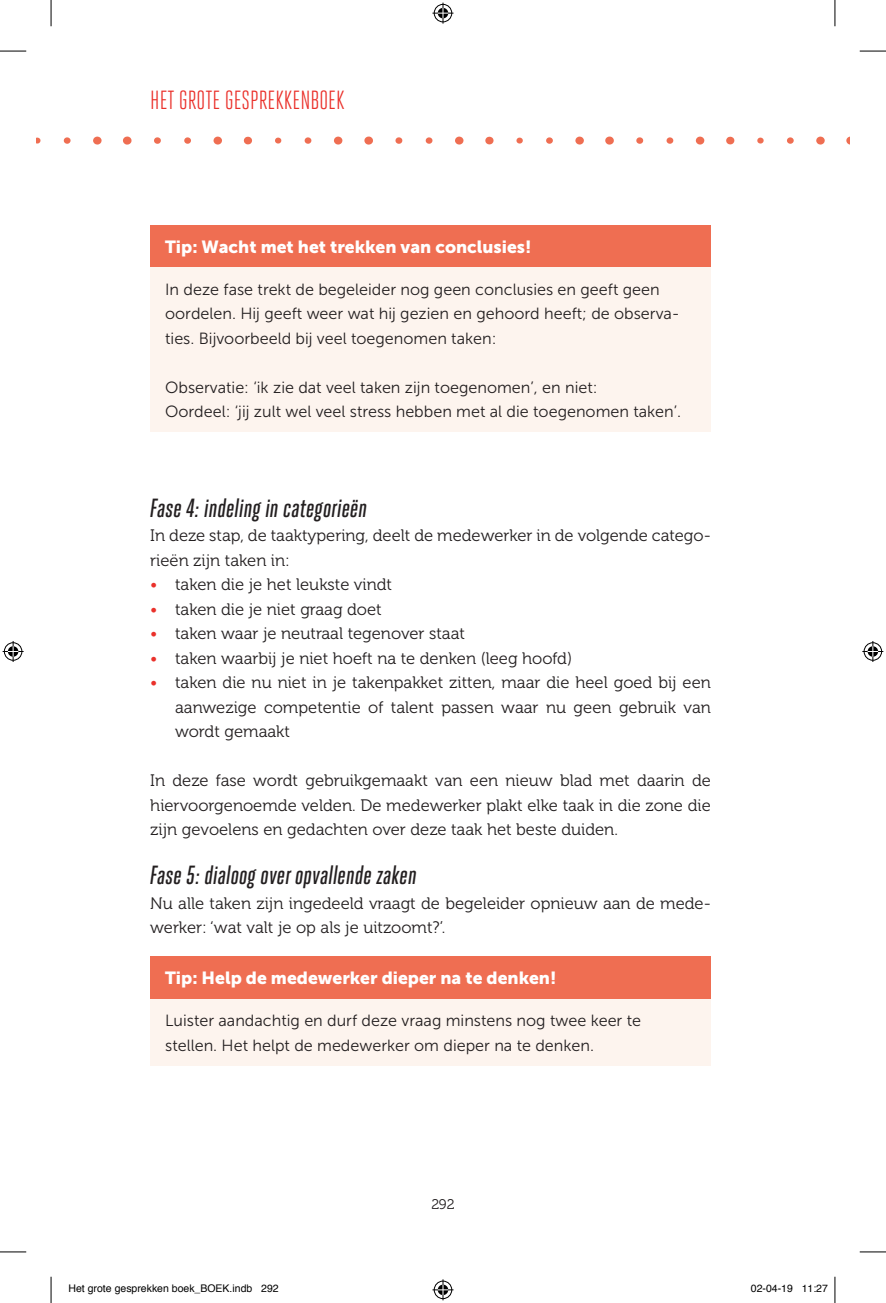
<style>
.page{position:relative;width:886px;height:1303px;background:#fff}
.page>*{position:absolute;margin:0;border:0;box-sizing:border-box;transform-origin:0 0}
.t1{font:italic 500 26.25px "Heroic Condensed";color:#231f20}
.t2{font:26.25px "Heroic Condensed";color:#ea312b}
.t3{font:17.5px "Museo Sans 900";color:#fff}
.t4{font:16.62px/24.5px "Museo 300";color:#231f20}
.t5{font:16.1px/24.5px "Museo Sans 300";color:#231f20}
.t6{font:14px "Museo 300";color:#231f20}
.t7{font:10.5px "Helvetica";color:#000}
.s1{color:#ea312b}
</style>
<div class="page">
<svg style="left:36px;top:137px;width:5px;height:7px"></svg>
<div style="left:63px;top:137px;width:8px;height:7px;background:#ef6e52;border-radius:3px"></div>
<svg style="left:93px;top:136px;width:9px;height:9px"></svg>
<svg style="left:123px;top:136px;width:9px;height:9px"></svg>
<svg style="left:154px;top:137px;width:7px;height:7px"></svg>
<div style="left:184px;top:137px;width:7px;height:7px;background:#ef6e52;border-radius:3px"></div>
<svg style="left:213px;top:136px;width:9px;height:9px"></svg>
<svg style="left:243px;top:136px;width:9px;height:9px"></svg>
<svg style="left:275px;top:137px;width:7px;height:7px"></svg>
<div style="left:304px;top:137px;width:8px;height:7px;background:#ef6e52;border-radius:3px"></div>
<svg style="left:334px;top:136px;width:9px;height:9px"></svg>
<svg style="left:364px;top:136px;width:9px;height:9px"></svg>
<svg style="left:395px;top:137px;width:8px;height:7px"></svg>
<div style="left:425px;top:137px;width:8px;height:7px;background:#ef6e52;border-radius:3px"></div>
<svg style="left:455px;top:136px;width:9px;height:9px"></svg>
<svg style="left:485px;top:136px;width:9px;height:9px"></svg>
<svg style="left:516px;top:137px;width:7px;height:7px"></svg>
<div style="left:546px;top:137px;width:7px;height:7px;background:#ef6e52;border-radius:3px"></div>
<div style="left:575px;top:136px;width:9px;height:9px;background:#ef6e52;border-radius:50%"></div>
<svg style="left:605px;top:136px;width:9px;height:9px"></svg>
<svg style="left:636px;top:137px;width:8px;height:7px"></svg>
<div style="left:666px;top:137px;width:8px;height:7px;background:#ef6e52;border-radius:3px"></div>
<svg style="left:695px;top:136px;width:10px;height:9px"></svg>
<svg style="left:726px;top:136px;width:9px;height:9px"></svg>
<svg style="left:757px;top:137px;width:7px;height:7px"></svg>
<div style="left:787px;top:137px;width:7px;height:7px;background:#ef6e52;border-radius:3px"></div>
<div style="left:816px;top:136px;width:9px;height:9px;background:#ef6e52;border-radius:50%"></div>
<svg style="left:846px;top:136px;width:4px;height:9px"></svg>
<div style="left:150px;top:225px;width:561px;height:43px;background:#ef6e52"></div>
<div style="left:150px;top:268px;width:561px;height:164px;background:#fdf4ee"></div>
<div style="left:150px;top:956px;width:561px;height:43px;background:#ef6e52"></div>
<div style="left:150px;top:999px;width:561px;height:66px;background:#fdf4ee"></div>
<svg style="left:0;top:51px;width:26px;height:1px"></svg>
<svg style="left:860px;top:51px;width:26px;height:1px"></svg>
<svg style="left:0;top:1251px;width:26px;height:1px"></svg>
<svg style="left:860px;top:1251px;width:26px;height:1px"></svg>
<svg style="left:51px;top:0;width:1px;height:26px"></svg>
<svg style="left:51px;top:1276px;width:1px;height:27px"></svg>
<svg style="left:835px;top:0;width:1px;height:26px"></svg>
<svg style="left:835px;top:1276px;width:1px;height:27px"></svg>
<svg style="left:432px;top:3px;width:21px;height:21px"></svg>
<svg style="left:432px;top:1279px;width:21px;height:21px"></svg>
<svg style="left:3px;top:641px;width:21px;height:21px"></svg>
<svg style="left:862px;top:641px;width:21px;height:21px"></svg>
<h1 class="t2" style="left:150px;top:85px;width:196px">HET GROTE GESPREKKENBOEK</h1>
<p class="t3" style="left:165px;top:237px;width:368px">Tip: Wacht met het trekken van conclusies!</p>
<p class="t5" style="left:165px;top:277px;width:516px">In deze fase trekt de begeleider nog geen conclusies en geeft geen oordelen. Hij geeft weer wat hij gezien en gehoord heeft; de observa&shy;ties. Bijvoorbeeld bij veel toegenomen taken:</p>
<p class="t5" style="left:165px;top:375px;width:517px">Observatie: ‘ik zie dat veel taken zijn toegenomen’, en niet:<br>Oordeel: ‘jij zult wel veel stress hebben met al die toegenomen taken’.</p>
<h1 class="t1" style="left:150px;top:493px;width:219px">Fase 4: indeling in categorieën</h1>
<p class="t4" style="left:150px;top:523px;width:562px">In deze stap, de taaktypering, deelt de medewerker in de volgende catego&shy;rieën zijn taken in:</p>
<p class="t4" style="left:150px;top:572px;width:243px"><span class="s1">•</span> taken die je het leukste vindt</p>
<p class="t4" style="left:150px;top:597px;width:233px"><span class="s1">•</span> taken die je niet graag doet</p>
<p class="t4" style="left:150px;top:621px;width:316px"><span class="s1">•</span> taken waar je neutraal tegenover staat</p>
<p class="t4" style="left:150px;top:646px;width:423px"><span class="s1">•</span> taken waarbij je niet hoeft na te denken (leeg hoofd)</p>
<p class="t4" style="left:175px;top:670px;width:537px;text-align:justify;text-indent:-25px"><span class="s1">•</span> taken die nu niet in je takenpakket zitten, maar die heel goed bij een aanwezige competentie of talent passen waar nu geen gebruik van wordt gemaakt</p>
<p class="t4" style="left:150px;top:768px;width:562px;text-align:justify">In deze fase wordt gebruikgemaakt van een nieuw blad met daarin de hiervoorgenoemde velden. De medewerker plakt elke taak in die zone die zijn gevoelens en gedachten over deze taak het beste duiden.</p>
<h1 class="t1" style="left:150px;top:861px;width:268px">Fase 5: dialoog over opvallende zaken</h1>
<p class="t4" style="left:150px;top:891px;width:562px">Nu alle taken zijn ingedeeld vraagt de begeleider opnieuw aan de mede&shy;werker: ‘wat valt je op als je uitzoomt?’.</p>
<p class="t3" style="left:165px;top:968px;width:393px">Tip: Help de medewerker dieper na te denken!</p>
<p class="t5" style="left:165px;top:1008px;width:477px">Luister aandachtig en durf deze vraag minstens nog twee keer te stellen. Het helpt de medewerker om dieper na te denken.</p>
<p class="t6" style="left:431px;top:1197px;width:25px">292</p>
<p class="t7" style="left:69px;top:1280px;width:212px">Het grote gesprekken boek_BOEK.indb 292</p>
<p class="t7" style="left:751px;top:1280px;width:79px">02-04-19 11:27</p>
</div>
